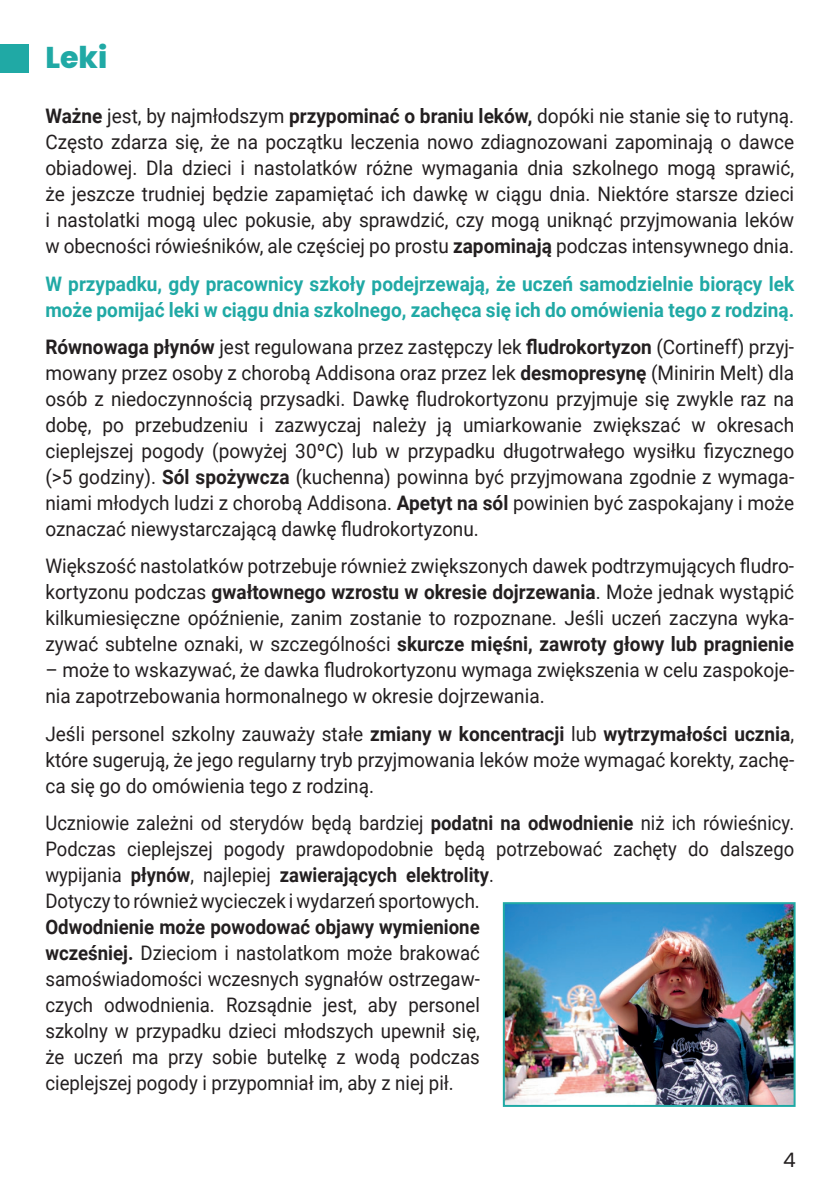
<style>
.page{position:relative;width:840px;height:1191px;background:#fff}
.page>*{position:absolute;margin:0;border:0;box-sizing:border-box;transform-origin:0 0}
.t1{font:800 30px "Poppins";color:#20a9a5}
.t2{font:20px/26px "Roboto";color:#231f20;text-align:justify;scale:.95 1}
.t3{font:20px/26px "Roboto";color:#231f20;text-align:justify;scale:.93 1}
.t4{font:20px/26px "Roboto";color:#231f20;scale:.92 1}
.t5{font:700 20px/26px "Roboto";color:#20a9a5;scale:.95 1}
.t6{font:20px "Poppins";color:#231f20}
.s1{font-weight:700}
</style>
<div class="page">
<div style="left:0;top:44px;width:28px;height:29px;background:#20a9a5"></div>
<img style="left:505px;top:905px;width:287px;height:199px">
<div style="left:502px;top:902px;width:293px;height:205px;border:2px solid #20a9a5"></div>
<h1 class="t1" style="left:45px;top:40px;width:63px">Leki</h1>
<p class="t2" style="left:45px;top:102px;width:789px"><span class="s1">Ważne</span> jest, by najmłodszym <span class="s1">przypominać o braniu leków,</span> dopóki nie stanie się to rutyną.<br>Często zdarza się, że na początku leczenia nowo zdiagnozowani zapominają o dawce obiadowej. Dla dzieci i nastolatków różne wymagania dnia szkolnego mogą sprawić, że jeszcze trudniej będzie zapamiętać ich dawkę w ciągu dnia. Niektóre starsze dzieci i nastolatki mogą ulec pokusie, aby sprawdzić, czy mogą uniknąć przyjmowania leków w obecności rówieśników, ale częściej po prostu <span class="s1">zapominają</span> podczas intensywnego dnia.</p>
<p class="t5" style="left:45px;top:270px;width:789px">W przypadku, gdy pracownicy szkoły podejrzewają, że uczeń samodzielnie biorący lek może pomijać leki w ciągu dnia szkolnego, zachęca się ich do omówienia tego z rodziną.</p>
<p class="t2" style="left:45px;top:333px;width:789px"><span class="s1">Równowaga płynów</span> jest regulowana przez zastępczy lek <span class="s1">fludrokortyzon</span> (Cortineff) przyj&shy;mowany przez osoby z chorobą Addisona oraz przez lek <span class="s1">desmopresynę</span> (Minirin Melt) dla osób z niedoczynnością przysadki. Dawkę fludrokortyzonu przyjmuje się zwykle raz na dobę, po przebudzeniu i zazwyczaj należy ją umiarkowanie zwiększać w okresach cieplejszej pogody (powyżej 30ºC) lub w przypadku długotrwałego wysiłku fizycznego (&gt;5 godziny). <span class="s1">Sól spożywcza</span> (kuchenna) powinna być przyjmowana zgodnie z wymaga&shy;niami młodych ludzi z chorobą Addisona. <span class="s1">Apetyt na sól</span> powinien być zaspokajany i może oznaczać niewystarczającą dawkę fludrokortyzonu.</p>
<p class="t2" style="left:45px;top:552px;width:789px">Większość nastolatków potrzebuje również zwiększonych dawek podtrzymujących fludro&shy;kortyzonu podczas <span class="s1">gwałtownego wzrostu w okresie dojrzewania</span>. Może jednak wystąpić kilkumiesięczne opóźnienie, zanim zostanie to rozpoznane. Jeśli uczeń zaczyna wyka&shy;zywać subtelne oznaki, w szczególności <span class="s1">skurcze mięśni, zawroty głowy lub pragnienie</span></p>
<p class="t2" style="left:45px;top:656px;width:789px">– może to wskazywać, że dawka fludrokortyzonu wymaga zwiększenia w celu zaspokoje&shy;nia zapotrzebowania hormonalnego w okresie dojrzewania.</p>
<p class="t2" style="left:45px;top:720px;width:789px">Jeśli personel szkolny zauważy stałe <span class="s1">zmiany w koncentracji</span> lub <span class="s1">wytrzymałości ucznia</span>, które sugerują, że jego regularny tryb przyjmowania leków może wymagać korekty, zachę&shy;ca się go do omówienia tego z rodziną.</p>
<p class="t4" style="left:45px;top:809px;width:815px">Uczniowie zależni od sterydów będą bardziej <span class="s1">podatni na odwodnienie</span> niż ich rówieśnicy.<br>Podczas cieplejszej pogody prawdopodobnie będą potrzebować zachęty do dalszego wypijania <span class="s1">płynów</span>, najlepiej <span class="s1">zawierających elektrolity</span>.<br>Dotyczy to również wycieczek i wydarzeń sportowych.</p>
<p class="t3" style="left:45px;top:913px;width:468px"><span class="s1">Odwodnienie może powodować objawy wymienione wcześniej.</span> Dzieciom i nastolatkom może brakować samoświadomości wczesnych sygnałów ostrzegaw&shy;czych odwodnienia. Rozsądnie jest, aby personel szkolny w przypadku dzieci młodszych upewnił się, że uczeń ma przy sobie butelkę z wodą podczas cieplejszej pogody i przypomniał im, aby z niej pił.</p>
<p class="t6" style="left:782px;top:1148px;width:14px">4</p>
</div>
